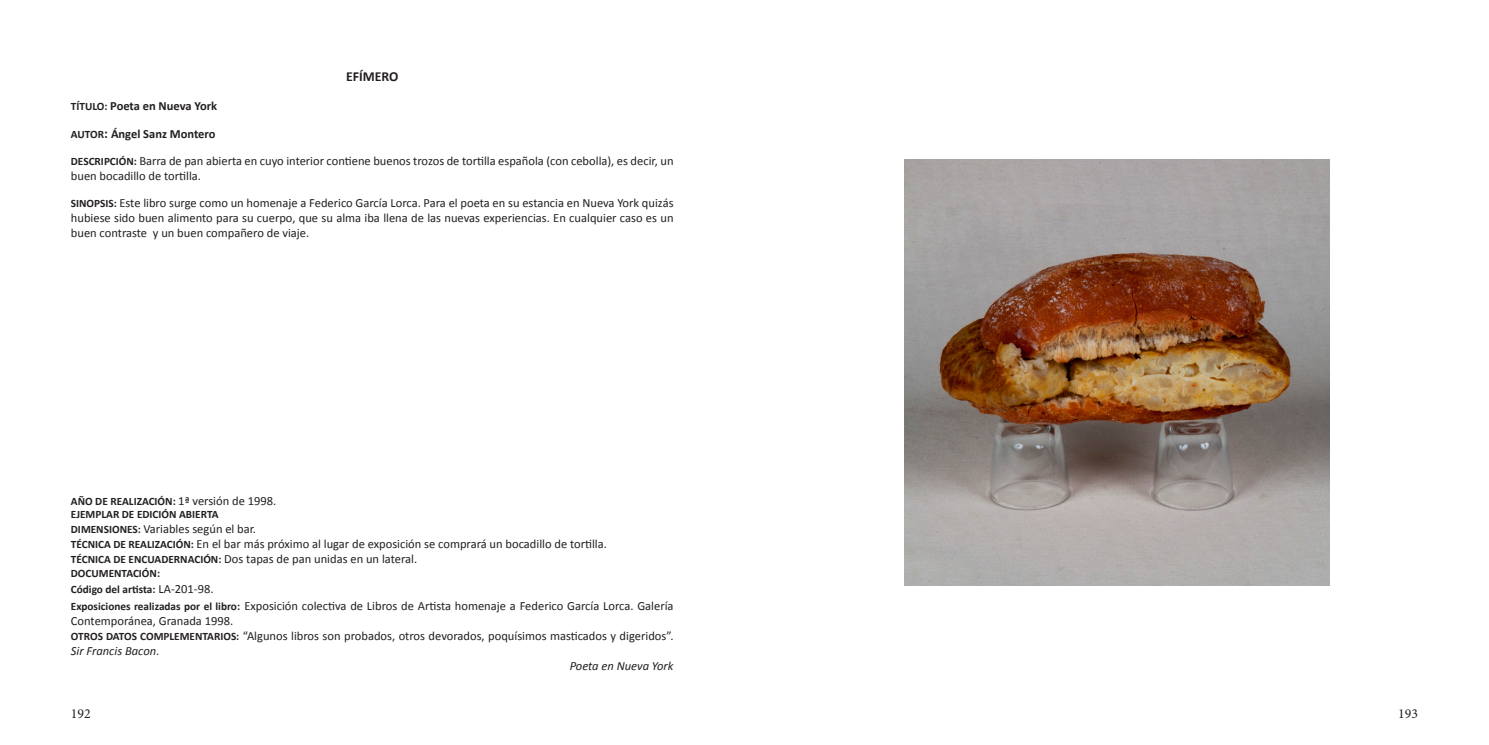
<style>
.page{position:relative;width:1489px;height:745px;background:#fff}
.page>*{position:absolute;margin:0;border:0;box-sizing:border-box;transform-origin:0 0}
.t1{font:700 13.75px "Calibri";color:#231f20}
.t2{font:13.75px "Minion Pro";color:#231f20}
.t3{font:12.5px/15px "Calibri";color:#231f20}
.t4{font:700 12.5px "Calibri";color:#231f20}
.t5{font:italic 12.5px "Calibri";color:#231f20}
.t6{font:700 11.25px "Calibri";color:#231f20}
.s1{font-size:11.25px}
.s2{font-size:13.75px}
.s3{font-weight:700;font-size:11.25px}
.s4{font-weight:400;font-size:12.5px}
.s5{font-style:italic}
</style>
<div class="page">
<img style="left:904px;top:159px;width:425px;height:426px">
<p class="t1" style="left:346px;top:68px;width:54px">EFÍMERO</p>
<p class="t4" style="left:71px;top:98px;width:148px"><span class="s1">TÍTULO:</span> Poeta en Nueva York</p>
<p class="t4" style="left:71px;top:126px;width:146px"><span class="s1">AUTOR</span><span class="s2">:</span> Ángel Sanz Montero</p>
<p class="t3" style="left:71px;top:154px;width:604px"><span class="s3">DESCRIPCIÓN:</span> Barra de pan abierta en cuyo interior contiene buenos trozos de tortilla española (con cebolla), es decir, un buen bocadillo de tortilla.</p>
<p class="t3" style="left:71px;top:196px;width:604px;text-align:justify"><span class="s3">SINOPSIS:</span> Este libro surge como un homenaje a Federico García Lorca. Para el poeta en su estancia en Nueva York quizás hubiese sido buen alimento para su cuerpo, que su alma iba llena de las nuevas experiencias. En cualquier caso es un buen contraste y un buen compañero de viaje.</p>
<p class="t6" style="left:71px;top:493px;width:207px">AÑO DE REALIZACIÓN: <span class="s4">1ª versión de 1998.</span></p>
<p class="t6" style="left:71px;top:507px;width:149px">EJEMPLAR DE EDICIÓN ABIERTA</p>
<p class="t3" style="left:71px;top:521px;width:187px"><span class="s3">DIMENSIONES:</span> Variables según el bar.</p>
<p class="t3" style="left:71px;top:536px;width:537px"><span class="s3">TÉCNICA DE REALIZACIÓN:</span> En el bar más próximo al lugar de exposición se comprará un bocadillo de tortilla.</p>
<p class="t3" style="left:71px;top:551px;width:348px"><span class="s3">TÉCNICA DE ENCUADERNACIÓN:</span> Dos tapas de pan unidas en un lateral.</p>
<p class="t6" style="left:71px;top:565px;width:91px">DOCUMENTACIÓN:</p>
<p class="t6" style="left:71px;top:582px;width:144px">Código del artista: <span class="s4">LA-201-98.</span></p>
<p class="t3" style="left:71px;top:598px;width:604px"><span class="s3">Exposiciones realizadas por el libro:</span> Exposición colectiva de Libros de Artista homenaje a Federico García Lorca. Galería<br>Contemporánea, Granada 1998.</p>
<p class="t3" style="left:71px;top:628px;width:604px"><span class="s3">OTROS DATOS COMPLEMENTARIOS:</span> “Algunos libros son probados, otros devorados, poquísimos masticados y digeridos”.<br><span class="s5">Sir Francis Bacon</span>.</p>
<p class="t5" style="left:569px;top:657px;width:105px">Poeta en Nueva York</p>
<p class="t2" style="left:71px;top:704px;width:21px">192</p>
<p class="t2" style="left:1398px;top:704px;width:21px">193</p>
</div>
